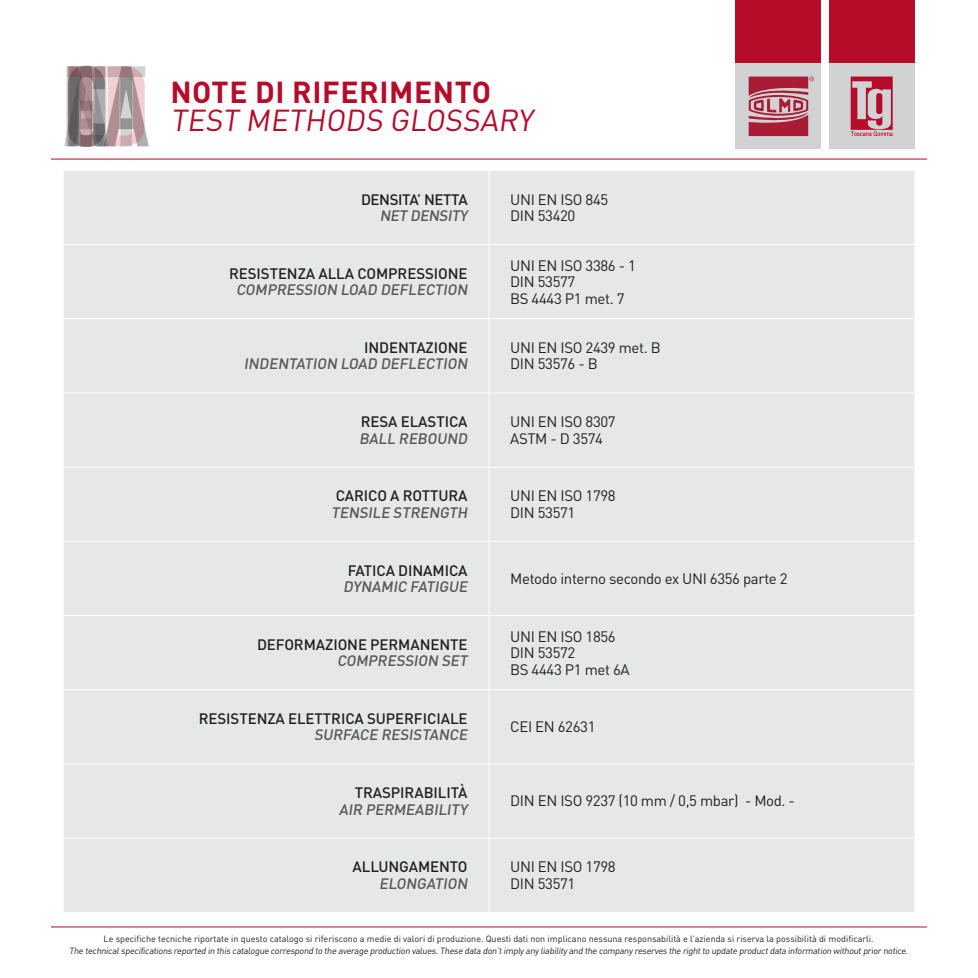
<style>
.page{position:relative;width:978px;height:978px;background:#fff}
.page>*{position:absolute;margin:0;border:0;box-sizing:border-box;transform-origin:0 0}
.t1{font:30px "DIN Pro";color:#b40c29}
.t2{font:700 30px "DIN Pro";letter-spacing:.02em;color:#b40c29}
.t3{font:15px "DIN Pro";letter-spacing:-.025em;color:#231f20}
.t4{font:500 15px "DIN Pro";letter-spacing:-.005em;color:#231f20}
.t5{font:500 15px "DIN Pro";color:#57585a}
.t6{font:500 15px "DIN Pro";letter-spacing:-.025em;color:#231f20}
.t7{font:9px "DIN Pro";color:#231f20}
</style>
<div class="page">
<div style="left:64px;top:171px;width:850px;height:741px;background:#e6e7e9"></div>
<hr style="left:489px;top:171px;width:1px;height:73px;background:#fff">
<hr style="left:489px;top:245px;width:1px;height:73px;background:#fff">
<hr style="left:489px;top:319px;width:1px;height:74px;background:#fff">
<hr style="left:489px;top:393px;width:1px;height:74px;background:#fff">
<hr style="left:489px;top:467px;width:1px;height:74px;background:#fff">
<hr style="left:489px;top:542px;width:1px;height:73px;background:#fff">
<hr style="left:489px;top:616px;width:1px;height:73px;background:#fff">
<hr style="left:489px;top:690px;width:1px;height:74px;background:#fff">
<hr style="left:489px;top:764px;width:1px;height:74px;background:#fff">
<hr style="left:489px;top:838px;width:1px;height:74px;background:#fff">
<hr style="left:64px;top:244px;width:425px;height:1px;background:#fff">
<hr style="left:489px;top:244px;width:425px;height:1px;background:#fff">
<hr style="left:64px;top:318px;width:425px;height:1px;background:#fff">
<hr style="left:489px;top:318px;width:425px;height:1px;background:#fff">
<hr style="left:64px;top:393px;width:425px;height:1px;background:#fff">
<hr style="left:489px;top:393px;width:425px;height:1px;background:#fff">
<hr style="left:64px;top:467px;width:425px;height:1px;background:#fff">
<hr style="left:489px;top:467px;width:425px;height:1px;background:#fff">
<hr style="left:64px;top:541px;width:425px;height:1px;background:#fff">
<hr style="left:489px;top:541px;width:425px;height:1px;background:#fff">
<hr style="left:64px;top:615px;width:425px;height:1px;background:#fff">
<hr style="left:489px;top:615px;width:425px;height:1px;background:#fff">
<hr style="left:64px;top:689px;width:425px;height:1px;background:#fff">
<hr style="left:489px;top:689px;width:425px;height:1px;background:#fff">
<hr style="left:64px;top:764px;width:425px;height:1px;background:#fff">
<hr style="left:489px;top:764px;width:425px;height:1px;background:#fff">
<hr style="left:64px;top:838px;width:425px;height:1px;background:#fff">
<hr style="left:489px;top:838px;width:425px;height:1px;background:#fff">
<div style="left:736px;top:0;width:85px;height:64px;background:#b40c29"></div>
<div style="left:736px;top:64px;width:85px;height:85px;background:#d1d2d4"></div>
<svg style="left:749px;top:77px;width:65px;height:59px"></svg>
<svg style="left:64px;top:66px;width:85px;height:81px;background:#af9ea1"></svg>
<div style="left:829px;top:0;width:85px;height:64px;background:#b40c29"></div>
<div style="left:829px;top:64px;width:85px;height:85px;background:#d1d2d4"></div>
<hr style="left:51px;top:927px;width:876px;height:1px;background:#b40c29">
<hr style="left:51px;top:159px;width:876px;height:1px;background:#b40c29">
<svg style="left:851px;top:77px;width:42px;height:59px"></svg>
<p class="t2" style="left:170px;top:67px;width:322px">NOTE DI RIFERIMENTO</p>
<p class="t1" style="left:170px;top:97px;width:370px">TEST METHODS GLOSSARY</p>
<p class="t6" style="left:361px;top:187px;width:108px">DENSITA’ NETTA</p>
<p class="t5" style="left:380px;top:203px;width:92px">NET DENSITY</p>
<p class="t3" style="left:510px;top:187px;width:100px">UNI EN ISO 845</p>
<p class="t3" style="left:510px;top:204px;width:67px">DIN 53420</p>
<p class="t4" style="left:229px;top:261px;width:240px">RESISTENZA ALLA COMPRESSIONE</p>
<p class="t5" style="left:236px;top:278px;width:236px">COMPRESSION LOAD DEFLECTION</p>
<p class="t3" style="left:510px;top:253px;width:127px">UNI EN ISO 3386 - 1</p>
<p class="t3" style="left:510px;top:270px;width:67px">DIN 53577</p>
<p class="t3" style="left:510px;top:286px;width:116px">BS 4443 P1 met. 7</p>
<p class="t4" style="left:364px;top:335px;width:105px">INDENTAZIONE</p>
<p class="t5" style="left:244px;top:352px;width:228px">INDENTATION LOAD DEFLECTION</p>
<p class="t3" style="left:510px;top:336px;width:152px">UNI EN ISO 2439 met. B</p>
<p class="t3" style="left:510px;top:352px;width:89px">DIN 53576 - B</p>
<p class="t4" style="left:361px;top:410px;width:108px">RESA ELASTICA</p>
<p class="t5" style="left:359px;top:426px;width:113px">BALL REBOUND</p>
<p class="t3" style="left:510px;top:410px;width:107px">UNI EN ISO 8307</p>
<p class="t3" style="left:510px;top:426px;width:94px">ASTM - D 3574</p>
<p class="t4" style="left:336px;top:484px;width:133px">CARICO A ROTTURA</p>
<p class="t5" style="left:331px;top:500px;width:141px">TENSILE STRENGTH</p>
<p class="t3" style="left:510px;top:484px;width:107px">UNI EN ISO 1798</p>
<p class="t3" style="left:510px;top:501px;width:67px">DIN 53571</p>
<p class="t4" style="left:348px;top:558px;width:121px">FATICA DINAMICA</p>
<p class="t5" style="left:343px;top:574px;width:129px">DYNAMIC FATIGUE</p>
<p class="t3" style="left:510px;top:567px;width:279px">Metodo interno secondo ex UNI 6356 parte 2</p>
<p class="t4" style="left:257px;top:632px;width:212px">DEFORMAZIONE PERMANENTE</p>
<p class="t5" style="left:337px;top:649px;width:135px">COMPRESSION SET</p>
<p class="t4" style="left:199px;top:706px;width:270px">RESISTENZA ELETTRICA SUPERFICIALE</p>
<p class="t5" style="left:314px;top:723px;width:158px">SURFACE RESISTANCE</p>
<p class="t4" style="left:355px;top:781px;width:114px">TRASPIRABILITÀ</p>
<p class="t5" style="left:339px;top:797px;width:133px">AIR PERMEABILITY</p>
<p class="t4" style="left:353px;top:855px;width:116px">ALLUNGAMENTO</p>
<p class="t5" style="left:379px;top:871px;width:93px">ELONGATION</p>
<p class="t3" style="left:510px;top:624px;width:107px">UNI EN ISO 1856</p>
<p class="t3" style="left:510px;top:641px;width:67px">DIN 53572</p>
<p class="t3" style="left:510px;top:657px;width:121px">BS 4443 P1 met 6A</p>
<p class="t3" style="left:510px;top:715px;width:87px">CEI EN 62631</p>
<p class="t3" style="left:510px;top:789px;width:286px">DIN EN ISO 9237 (10 mm / 0,5 mbar) - Mod. -</p>
<p class="t3" style="left:510px;top:855px;width:107px">UNI EN ISO 1798</p>
<p class="t3" style="left:510px;top:872px;width:67px">DIN 53571</p>
<p class="t7" style="left:104px;top:932px;width:772px">Le specifiche tecniche riportate in questo catalogo si riferiscono a medie di valori di produzione. Questi dati non implicano nessuna responsabilità e l’azienda si riserva la possibilità di modificarli.</p>
<p class="t7" style="left:69px;top:944px;width:842px">The technicalspecifications reported in this catalogue correspond to the average production values.These data don’timply any liability and the company reserves the rightto update productdata information withoutpriornotice.</p>
</div>
